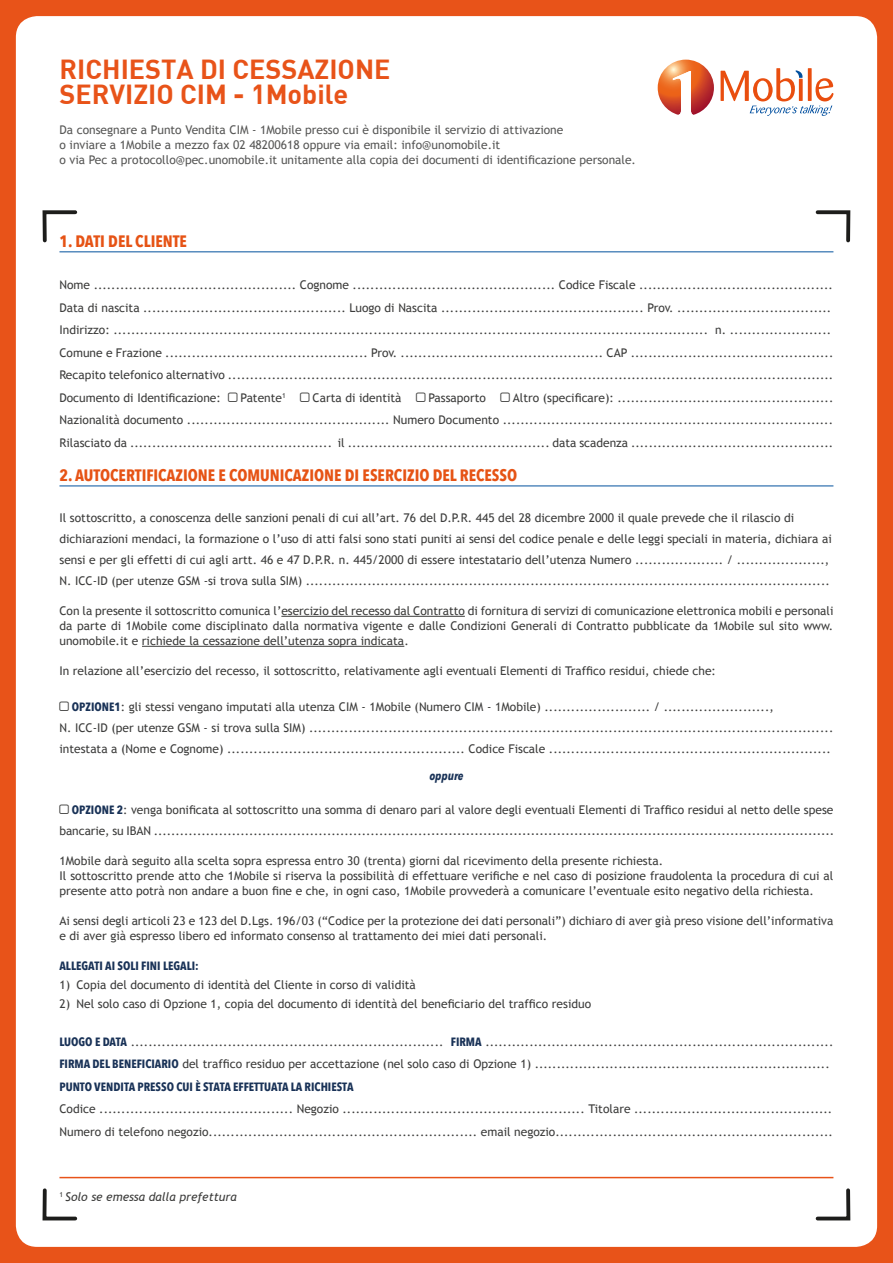
<style>
.page{position:relative;width:893px;height:1263px;background:#e85319}
.page>*{position:absolute;margin:0;border:0;box-sizing:border-box;transform-origin:0 0}
.t1{font:700 27px/25.5px "DIN";color:#e85319}
.t2{font:700 16.5px "Avenir Next Condensed";color:#e65315}
.t3{font:12px/22.5px "Trebuchet MS";color:#3c3c3b}
.t4{font:12px/15px "Trebuchet MS";color:#575756}
.t5{font:italic 700 12px "Trebuchet";color:#3c3c3b}
.t6{font:700 12px "Avenir Next Condensed";color:#193257}
.t7{font:italic 12px "Trebuchet MS";color:#3c3c3b}
.t8{font:italic 700 12px "Avenir Next Condensed";color:#193257}
.s1{font-family:"Avenir Next Condensed";font-weight:700;color:#193257}
.s2{font-family:"Trebuchet MS";font-weight:400;font-style:normal}
</style>
<div class="page">
<div style="left:16px;top:16px;width:861px;height:1231px;background:#fff;border-radius:21px"></div>
<svg style="left:658px;top:60px;width:56px;height:55px"></svg>
<svg style="left:721px;top:68px;width:112px;height:48px"></svg>
<svg style="left:42px;top:210px;width:36px;height:33px"></svg>
<svg style="left:815px;top:210px;width:36px;height:33px"></svg>
<svg style="left:42px;top:1188px;width:36px;height:33px"></svg>
<svg style="left:815px;top:1188px;width:36px;height:33px"></svg>
<hr style="left:59px;top:252px;width:774px;height:1px;background:#03529e">
<hr style="left:59px;top:486px;width:774px;height:1px;background:#03529e">
<hr style="left:281px;top:616px;width:184px;height:1px;background:#3c3c3b">
<hr style="left:142px;top:646px;width:262px;height:1px;background:#3c3c3b">
<hr style="left:59px;top:1177px;width:774px;height:1px;background:#e85319">
<h1 class="t1" style="left:60px;top:55px;width:333px">RICHIESTA DI CESSAZIONE<br>SERVIZIO CIM - 1Mobile</h1>
<p class="t4" style="left:60px;top:123px;width:578px">Da consegnare a Punto Vendita CIM - 1Mobile presso cui è disponibile il servizio di attivazione<br>o inviare a 1Mobile a mezzo fax 02 48200618 oppure via email: info@unomobile.it<br>o via Pec a protocollo@pec.unomobile.it unitamente alla copia dei documenti di identificazione personale.</p>
<h2 class="t2" style="left:59px;top:231px;width:129px">1. DATI DEL CLIENTE</h2>
<p class="t3" style="left:59px;top:274px;width:775px">Nome .............................................. Cognome .............................................. Codice Fiscale ............................................<br>Data di nascita .............................................. Luogo di Nascita .............................................. Prov. ...................................<br>Indirizzo: ....................................................................................................................................... n. .......................<br>Comune e Frazione .............................................. Prov. .............................................. CAP ..............................................<br>Recapito telefonico alternativo ..........................................................................................................................................<br>Documento di Identificazione:</p>
<p class="t3" style="left:241px;top:386px;width:47px">Patente<sup>1</sup></p>
<p class="t3" style="left:313px;top:386px;width:90px">Carta di identità</p>
<p class="t3" style="left:428px;top:386px;width:59px">Passaporto</p>
<p class="t3" style="left:59px;top:386px;width:775px;text-align:justify;text-indent:453px">Altro (specificare): .................................................<br>Nazionalità documento .............................................. Numero Documento ...........................................................................<br>Rilasciato da .............................................. il .............................................. data scadenza ..............................................</p>
<h2 class="t2" style="left:59px;top:466px;width:459px">2. AUTOCERTIFICAZIONE E COMUNICAZIONE DI ESERCIZIO DEL RECESSO</h2>
<p class="t3" style="left:59px;top:507px;width:774px;line-height:21px">Il sottoscritto, a conoscenza delle sanzioni penali di cui all’art. 76 del D.P.R. 445 del 28 dicembre 2000 il quale prevede che il rilascio di dichiarazioni mendaci, la formazione o l’uso di atti falsi sono stati puniti ai sensi del codice penale e delle leggi speciali in materia, dichiara ai sensi e per gli effetti di cui agli artt. 46 e 47 D.P.R. n. 445/2000 di essere intestatario dell’utenza Numero .................... / ...................., N. ICC-ID (per utenze GSM -si trova sulla SIM) .......................................................................................................................</p>
<p class="t3" style="left:59px;top:603px;width:775px;line-height:15px;text-align:justify">Con la presente il sottoscritto comunica l’esercizio del recesso dal Contratto di fornitura di servizi di comunicazione elettronica mobili e personali da parte di 1Mobile come disciplinato dalla normativa vigente e dalle Condizioni Generali di Contratto pubblicate da 1Mobile sul sito www. unomobile.it e richiede la cessazione dell’utenza sopra indicata.</p>
<p class="t3" style="left:59px;top:659px;width:658px">In relazione all’esercizio del recesso, il sottoscritto, relativamente agli eventuali Elementi di Traffico residui, chiede che:</p>
<p class="t3" style="left:59px;top:696px;width:775px;line-height:21px;text-indent:12px"><span class="s1">OPZIONE1</span>: gli stessi vengano imputati alla utenza CIM - 1Mobile (Numero CIM - 1Mobile) ........................ / ........................,<br>N. ICC-ID (per utenze GSM - si trova sulla SIM) ....................................................................................................................... intestata a (Nome e Cognome) ...................................................... Codice Fiscale ................................................................</p>
<p class="t8" style="left:429px;top:768px;width:36px">oppure</p>
<p class="t3" style="left:72px;top:798px;width:763px"><span class="s1">OPZIONE 2</span>: venga bonificata al sottoscritto una somma di denaro pari al valore degli eventuali Elementi di Traffico residui al netto delle spese</p>
<p class="t5" style="left:59px;top:823px;width:776px"><span class="s2">bancarie, su IBAN ................................................................</span>.............................................................................................</p>
<p class="t3" style="left:59px;top:853px;width:775px;line-height:15px">1Mobile darà seguito alla scelta sopra espressa entro 30 (trenta) giorni dal ricevimento della presente richiesta.<br>Il sottoscritto prende atto che 1Mobile si riserva la possibilità di effettuare verifiche e nel caso di posizione fraudolenta la procedura di cui al presente atto potrà non andare a buon fine e che, in ogni caso, 1Mobile provvederà a comunicare l’eventuale esito negativo della richiesta.</p>
<p class="t3" style="left:59px;top:913px;width:775px;line-height:15px">Ai sensi degli articoli 23 e 123 del D.Lgs. 196/03 (“Codice per la protezione dei dati personali”) dichiaro di aver già preso visione dell’informativa e di aver già espresso libero ed informato consenso al trattamento dei miei dati personali.</p>
<p class="t6" style="left:59px;top:958px;width:141px">ALLEGATI AI SOLI FINI LEGALI:</p>
<p class="t3" style="left:59px;top:974px;width:358px">1) Copia del documento di identità del Cliente in corso di validità</p>
<p class="t3" style="left:59px;top:993px;width:533px">2) Nel solo caso di Opzione 1, copia del documento di identità del beneficiario del traffico residuo</p>
<p class="t3" style="left:59px;top:1030px;width:775px"><span class="s1">LUOGO E DATA</span> ....................................................................... <span class="s1">FIRMA</span> ...............................................................................<br><span class="s1">FIRMA DEL BENEFICIARIO</span> del traffico residuo per accettazione (nel solo caso di Opzione 1) ...................................................................</p>
<p class="t6" style="left:59px;top:1079px;width:296px">PUNTO VENDITA PRESSO CUI È STATA EFFETTUATA LA RICHIESTA</p>
<p class="t3" style="left:59px;top:1098px;width:775px">Codice ............................................ Negozio ....................................................... Titolare .............................................<br>Numero di telefono negozio............................................................. email negozio...............................................................</p>
<p class="t7" style="left:59px;top:1189px;width:179px"><sup>1</sup> Solo se emessa dalla prefettura</p>
</div>
